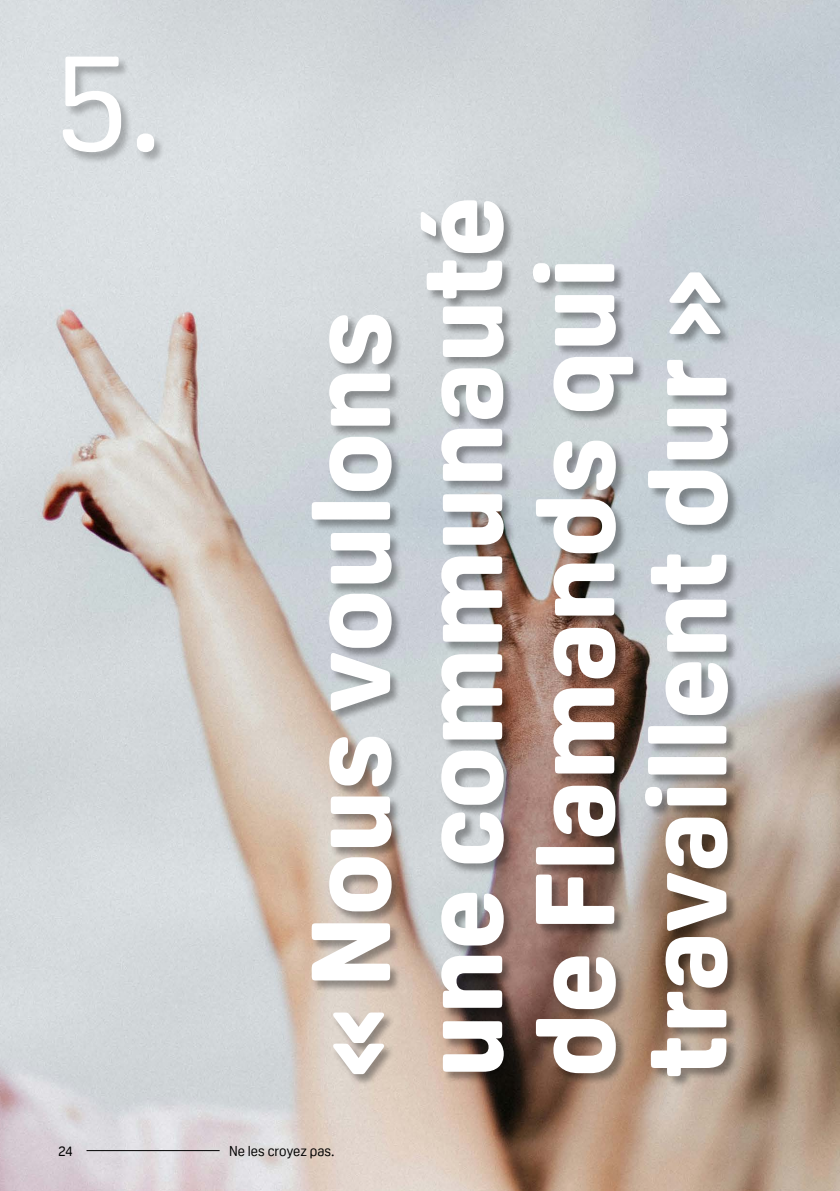
<style>
.page{position:relative;width:840px;height:1191px;background:#fff}
.page>*{position:absolute;margin:0;border:0;box-sizing:border-box;transform-origin:0 0}
.t1{font:139.2px "Oscine";color:#fff}
.t2{font:800 110px/112px "Oscine";color:#fff}
.t3{font:14px "Oscine";color:#000}
</style>
<div class="page">
<img style="left:0;top:0;width:839px;height:1191px">
<div style="left:311px;top:200px;width:428px;height:888px;background:#000;opacity:.35"></div>
<div style="left:63px;top:57px;width:103px;height:107px;background:#000;opacity:.25"></div>
<hr style="left:86px;top:1150px;width:133px;height:1px;background:#000">
<p class="t1" style="left:57px;top:23px;width:107px">5.</p>
<p class="t2" style="left:295px;top:1077px;width:882px;rotate:-90deg">« Nous voulons une communauté de Flamands qui travaillent dur »</p>
<p class="t3" style="left:58px;top:1142px;width:16px">24</p>
<p class="t3" style="left:229px;top:1142px;width:107px">Ne les croyez pas.</p>
</div>
